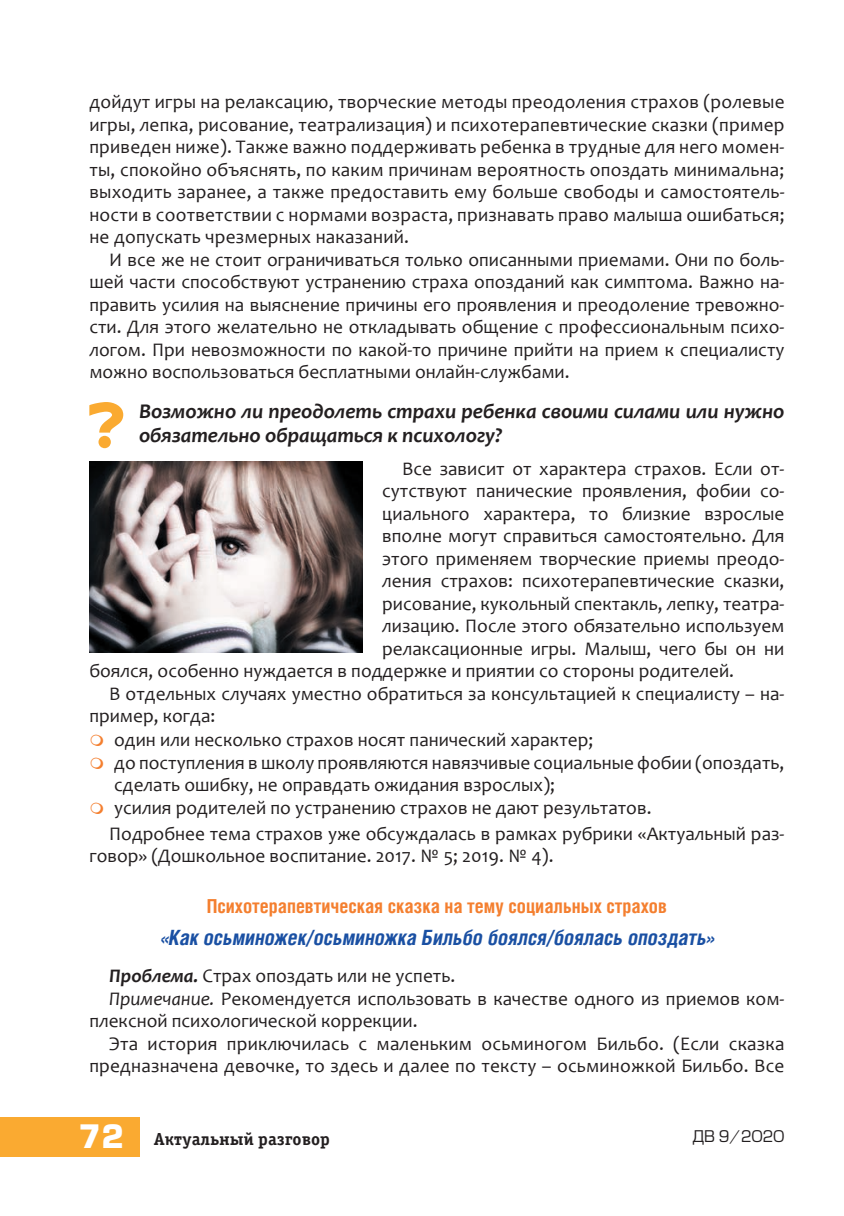
<style>
.page{position:relative;width:844px;height:1216px;background:#fff}
.page>*{position:absolute;margin:0;border:0;box-sizing:border-box;transform-origin:0 0}
.t1{font:italic 700 21px/24.5px "Candara";color:#231f20}
.t2{font:italic 700 21px "Helios Cond";color:#1a50a3}
.t3{font:19.25px/22.4px "Candara";color:#231f20;text-align:justify}
.t4{font:700 19.25px "Helios Cond";color:#f47f2f}
.t5{font:17.5px "Officina Serif Bold ITC";color:#231f20}
.t6{font:15.75px "Europe";color:#231f20}
.s1{font-weight:700;font-style:italic}
.s2{font-style:italic}
.s3{font-family:"Europe";font-weight:700;font-size:31.5px;color:#fff}
</style>
<div class="page">
<div style="left:0;top:1116px;width:139px;height:40px;background:#faaa31"></div>
<img style="left:89px;top:461px;width:273px;height:191px">
<svg style="left:89px;top:402px;width:34px;height:46px"></svg>
<p class="t3" style="left:89px;top:91px;width:696px">дойдут игры на релаксацию, творческие методы преодоления страхов (ролевые игры, лепка, рисование, театрализация) и психотерапевтические сказки (пример приведен ниже). Также важно поддерживать ребенка в трудные для него момен&shy;ты, спокойно объяснять, по каким причинам вероятность опоздать минимальна; выходить заранее, а также предоставить ему больше свободы и самостоятель&shy;ности в соответствии с нормами возраста, признавать право малыша ошибаться; не допускать чрезмерных наказаний.</p>
<p class="t3" style="left:89px;top:248px;width:696px;text-indent:20px">И все же не стоит ограничиваться только описанными приемами. Они по боль&shy;шей части способствуют устранению страха опозданий как симптома. Важно на&shy;править усилия на выяснение причины его проявления и преодоление тревожно&shy;сти. Для этого желательно не откладывать общение с профессиональным психо&shy;логом. При невозможности по какой-то причине прийти на прием к специалисту можно воспользоваться бесплатными онлайн-службами.</p>
<p class="t1" style="left:139px;top:398px;width:646px">Возможно ли преодолеть страхи ребенка своими силами или нужно обязательно обращаться к психологу?</p>
<p class="t3" style="left:402px;top:457px;width:383px">Все зависит от характера страхов. Если от-</p>
<p class="t3" style="left:382px;top:479px;width:403px">сутствуют панические проявления, фобии со-</p>
<p class="t3" style="left:382px;top:502px;width:403px">циального характера, то близкие взрослые</p>
<p class="t3" style="left:382px;top:524px;width:403px">вполне могут справиться самостоятельно. Для</p>
<p class="t3" style="left:382px;top:547px;width:403px">этого применяем творческие приемы преодо-</p>
<p class="t3" style="left:382px;top:569px;width:403px">ления страхов: психотерапевтические сказки,</p>
<p class="t3" style="left:382px;top:592px;width:403px">рисование, кукольный спектакль, лепку, театра-</p>
<p class="t3" style="left:382px;top:614px;width:403px">лизацию. После этого обязательно используем</p>
<p class="t3" style="left:382px;top:637px;width:403px">релаксационные игры. Малыш, чего бы он ни</p>
<p class="t3" style="left:89px;top:659px;width:646px">боялся, особенно нуждается в поддержке и приятии со стороны родителей.</p>
<p class="t3" style="left:109px;top:682px;width:676px">В отдельных случаях уместно обратиться за консультацией к специалисту – на-</p>
<p class="t3" style="left:89px;top:704px;width:127px">пример, когда:</p>
<p class="t3" style="left:114px;top:728px;width:671px;text-align:left">один или несколько страхов носят панический характер;<br>до поступления в школу проявляются навязчивые социальные фобии (опоздать, сделать ошибку, не оправдать ожидания взрослых);<br>усилия родителей по устранению страхов не дают результатов.</p>
<p class="t3" style="left:89px;top:821px;width:696px;text-indent:20px">Подробнее тема страхов уже обсуждалась в рамках рубрики «Актуальный раз&shy;говор» (Дошкольное воспитание. 2017. № 5; 2019. № 4).</p>
<p class="t4" style="left:207px;top:895px;width:461px">Психотерапевтическая сказка на тему социальных страхов</p>
<p class="t2" style="left:160px;top:924px;width:559px">«Как осьминожек/осьминожка Бильбо боялся/боялась опоздать»</p>
<p class="t3" style="left:109px;top:964px;width:347px"><span class="s1">Проблема.</span> Страх опоздать или не успеть.</p>
<p class="t3" style="left:109px;top:987px;width:676px"><span class="s2">Примечание.</span> Рекомендуется использовать в качестве одного из приемов ком-</p>
<p class="t3" style="left:89px;top:1009px;width:329px">плексной психологической коррекции.</p>
<p class="t3" style="left:109px;top:1032px;width:676px">Эта история приключилась с маленьким осьминогом Бильбо. (Если сказка</p>
<p class="t3" style="left:89px;top:1054px;width:696px">предназначена девочке, то здесь и далее по тексту – осьминожкой Бильбо. Все</p>
<p class="t5" style="left:79px;top:1128px;width:252px"><span class="s3">72</span> Актуальный разговор</p>
<p class="t6" style="left:692px;top:1127px;width:93px">ДВ 9/2020</p>
</div>
